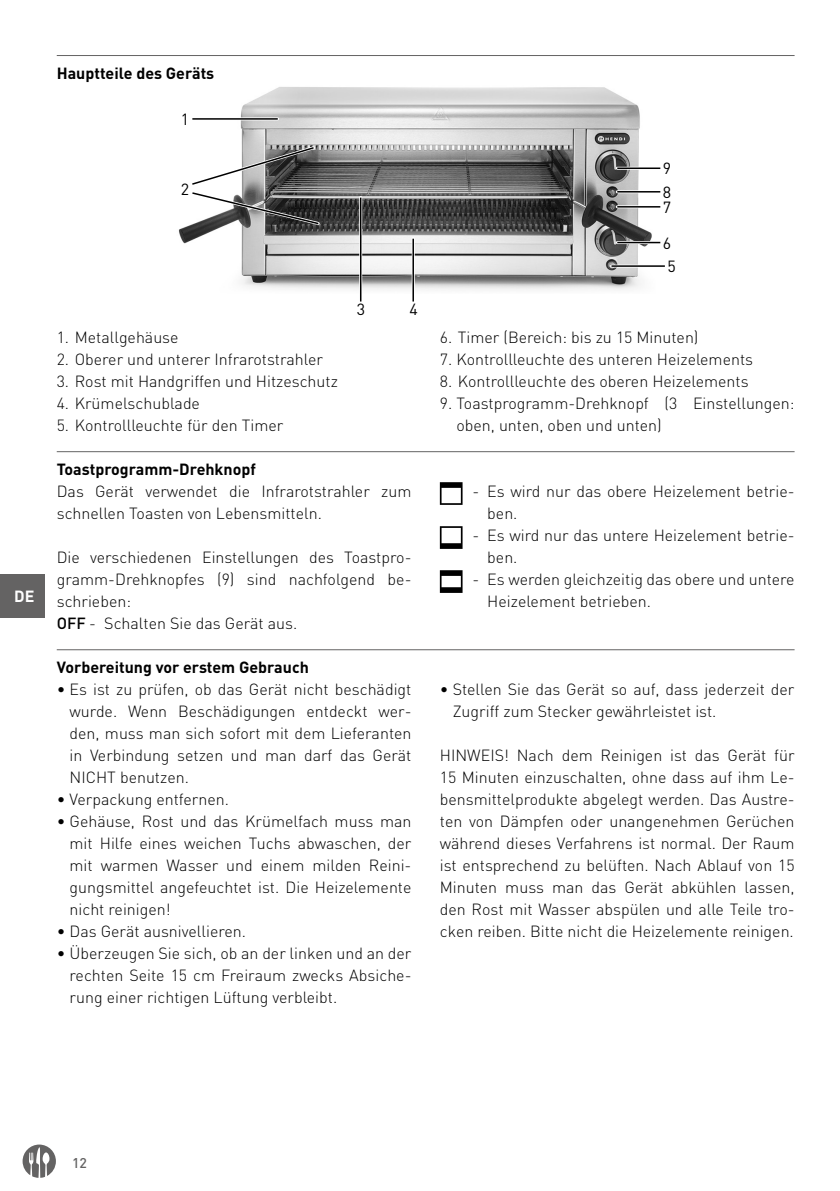
<style>
.page{position:relative;width:840px;height:1191px;background:#fff}
.page>*{position:absolute;margin:0;border:0;box-sizing:border-box;transform-origin:0 0}
.t1{font:300 16px/22px "DIN Pro";color:#000}
.t2{font:700 16px "DIN Pro";color:#000}
.t3{font:16px/23.6px "DIN Pro";color:#000}
.t4{font:700 16px "DIN Pro";color:#fff}
.t5{font:500 14px "DIN Pro";color:#646363}
.s1{font-weight:500}
</style>
<div class="page">
<div style="left:0;top:574px;width:44px;height:43px;background:#646363"></div>
<svg style="left:23px;top:1144px;width:33px;height:33px"></svg>
<hr style="left:57px;top:55px;width:737px;height:1px;background:#646363">
<img style="left:178px;top:87px;width:474px;height:203px">
<hr style="left:192px;top:117px;width:85px;height:3px;background:#fff">
<hr style="left:617px;top:167px;width:43px;height:3px;background:#fff">
<hr style="left:617px;top:190px;width:43px;height:3px;background:#fff">
<hr style="left:617px;top:205px;width:43px;height:3px;background:#fff">
<hr style="left:617px;top:241px;width:43px;height:3px;background:#fff">
<hr style="left:611px;top:264px;width:53px;height:3px;background:#fff">
<hr style="left:359px;top:197px;width:3px;height:104px;background:#fff">
<hr style="left:411px;top:238px;width:3px;height:63px;background:#fff">
<hr style="left:192px;top:118px;width:85px;height:2px;background:#000">
<hr style="left:617px;top:167px;width:43px;height:2px;background:#000">
<hr style="left:617px;top:191px;width:43px;height:1px;background:#000">
<hr style="left:617px;top:206px;width:43px;height:2px;background:#000">
<hr style="left:617px;top:242px;width:43px;height:1px;background:#000">
<hr style="left:611px;top:265px;width:53px;height:2px;background:#000">
<hr style="left:360px;top:198px;width:1px;height:103px;background:#000">
<hr style="left:412px;top:239px;width:2px;height:62px;background:#000">
<svg style="left:188px;top:144px;width:134px;height:83px"></svg>
<hr style="left:57px;top:451px;width:737px;height:1px;background:#646363">
<svg style="left:439px;top:482px;width:23px;height:23px"></svg>
<svg style="left:439px;top:526px;width:23px;height:23px"></svg>
<svg style="left:439px;top:570px;width:23px;height:23px"></svg>
<hr style="left:57px;top:649px;width:737px;height:1px;background:#646363">
<p class="t4" style="left:14px;top:583px;width:22px">DE</p>
<p class="t2" style="left:57px;top:60px;width:159px">Hauptteile des Geräts</p>
<p class="t3" style="left:181px;top:107px;width:10px">1</p>
<p class="t3" style="left:181px;top:176px;width:10px">2</p>
<p class="t1" style="left:57px;top:325px;width:123px">1. Metallgehäuse</p>
<p class="t1" style="left:57px;top:347px;width:267px">2. Oberer und unterer Infrarotstrahler</p>
<p class="t1" style="left:57px;top:369px;width:282px">3. Rost mit Handgriffen und Hitzeschutz</p>
<p class="t1" style="left:57px;top:391px;width:145px">4. Krümelschublade</p>
<p class="t1" style="left:57px;top:413px;width:228px">5. Kontrollleuchte für den Timer</p>
<p class="t3" style="left:357px;top:297px;width:10px">3</p>
<p class="t3" style="left:409px;top:297px;width:10px">4</p>
<p class="t2" style="left:57px;top:456px;width:200px">Toastprogramm-Drehknopf</p>
<p class="t1" style="left:57px;top:479px;width:356px">Das Gerät verwendet die Infrarotstrahler zum schnellen Toasten von Lebensmitteln.</p>
<p class="t1" style="left:57px;top:545px;width:356px">Die verschiedenen Einstellungen des Toastpro&shy;gramm-Drehknopfes (9) sind nachfolgend be&shy;schrieben:<br><span class="s1">OFF</span> - Schalten Sie das Gerät aus.</p>
<p class="t2" style="left:57px;top:654px;width:253px">Vorbereitung vor erstem Gebrauch</p>
<p class="t1" style="left:70px;top:677px;width:343px;text-align:justify;text-indent:-13px">• Es ist zu prüfen, ob das Gerät nicht beschädigt wurde. Wenn Beschädigungen entdeckt wer&shy;den, muss man sich sofort mit dem Lieferanten in Verbindung setzen und man darf das Gerät NICHT benutzen.</p>
<p class="t1" style="left:57px;top:787px;width:174px">• Verpackung entfernen.</p>
<p class="t1" style="left:70px;top:809px;width:343px;text-align:justify;text-indent:-13px">• Gehäuse, Rost und das Krümelfach muss man mit Hilfe eines weichen Tuchs abwaschen, der mit warmen Wasser und einem milden Reini&shy;gungsmittel angefeuchtet ist. Die Heizelemente nicht reinigen!</p>
<p class="t1" style="left:57px;top:919px;width:191px">• Das Gerät ausnivellieren.</p>
<p class="t1" style="left:70px;top:941px;width:343px;text-align:justify;text-indent:-13px">• Überzeugen Sie sich, ob an der linken und an der rechten Seite 15 cm Freiraum zwecks Absiche&shy;rung einer richtigen Lüftung verbleibt.</p>
<p class="t3" style="left:662px;top:156px;width:10px">9<br>8</p>
<p class="t3" style="left:662px;top:195px;width:10px">7</p>
<p class="t3" style="left:662px;top:230px;width:14px">6<br>5</p>
<p class="t1" style="left:439px;top:325px;width:260px">6. Timer (Bereich: bis zu 15 Minuten)</p>
<p class="t1" style="left:439px;top:347px;width:314px">7. Kontrollleuchte des unteren Heizelements</p>
<p class="t1" style="left:439px;top:369px;width:310px">8. Kontrollleuchte des oberen Heizelements</p>
<p class="t1" style="left:456px;top:391px;width:339px;text-indent:-17px">9. Toastprogramm-Drehknopf (3 Einstellungen: oben, unten, oben und unten)</p>
<p class="t1" style="left:487px;top:479px;width:308px;text-indent:-15px">- Es wird nur das obere Heizelement betrie&shy;ben.</p>
<p class="t1" style="left:487px;top:523px;width:308px;text-indent:-15px">- Es wird nur das untere Heizelement betrie&shy;ben.</p>
<p class="t1" style="left:487px;top:567px;width:308px;text-indent:-15px">- Es werden gleichzeitig das obere und untere<br>Heizelement betrieben.</p>
<p class="t1" style="left:452px;top:677px;width:343px;text-indent:-13px">• Stellen Sie das Gerät so auf, dass jederzeit der<br>Zugriff zum Stecker gewährleistet ist.</p>
<p class="t1" style="left:439px;top:743px;width:356px;text-align:justify">HINWEIS! Nach dem Reinigen ist das Gerät für 15 Minuten einzuschalten, ohne dass auf ihm Le&shy;bensmittelprodukte abgelegt werden. Das Austre&shy;ten von Dämpfen oder unangenehmen Gerüchen während dieses Verfahrens ist normal. Der Raum ist entsprechend zu belüften. Nach Ablauf von 15<br>Minuten muss man das Gerät abkühlen lassen, den Rost mit Wasser abspülen und alle Teile tro&shy;cken reiben. Bitte nicht die Heizelemente reinigen.</p>
<p class="t5" style="left:72px;top:1151px;width:16px">12</p>
</div>
